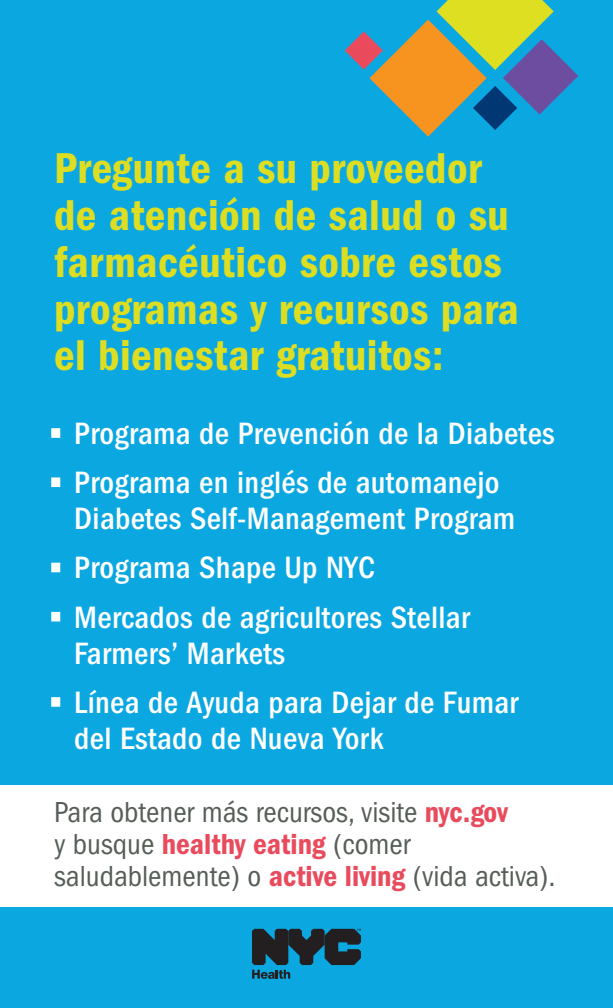
<style>
.page{position:relative;width:613px;height:1008px;background:#fff}
.page>*{position:absolute;margin:0;border:0;box-sizing:border-box;transform-origin:0 0}
.t1{font:44.8px/46.8px "ITC Franklin Gothic Std Dm Cd";letter-spacing:.01em;color:#ddde22}
.t2{font:500 condensed 32px/36px "ITC Franklin Gothic Std";letter-spacing:.01em;color:#fff}
.t3{font:condensed 30px/32px "ITC Franklin Gothic Std";color:#565e57}
.s1{font-weight:400}
.s2{font-family:"ITC Franklin Gothic Std Dm Cd";font-stretch:normal;color:#e94b5d}
</style>
<div class="page">
<div style="left:0;top:0;width:612px;height:1008px;background:#0ba7e1"></div>
<div style="left:0;top:785px;width:612px;height:122px;background:#fff"></div>
<div style="left:51px;top:428px;width:9px;height:10px;border:6px solid #fff"></div>
<div style="left:51px;top:477px;width:9px;height:10px;border:6px solid #fff"></div>
<div style="left:51px;top:563px;width:9px;height:9px;border:6px solid #fff"></div>
<div style="left:51px;top:612px;width:9px;height:10px;border:6px solid #fff"></div>
<div style="left:51px;top:697px;width:9px;height:10px;border:6px solid #fff"></div>
<svg style="left:344px;top:0;width:234px;height:137px"></svg>
<svg style="left:252px;top:929px;width:108px;height:50px"></svg>
<h1 class="t1" style="left:54px;top:145px;width:466px">Pregunte a su proveedor de atención de salud o su farmacéutico sobre estos programas y recursos para el bienestar gratuitos:</h1>
<p class="t2" style="left:54px;top:416px;width:501px"><span class="s1">•</span> Programa de Prevención de la Diabetes</p>
<p class="t2" style="left:74px;top:465px;width:442px;text-indent:-20px"><span class="s1">•</span> Programa en inglés de automanejo<br>Diabetes Self-Management Program</p>
<p class="t2" style="left:54px;top:550px;width:322px"><span class="s1">•</span> Programa Shape Up NYC</p>
<p class="t2" style="left:74px;top:599px;width:396px;text-indent:-20px"><span class="s1">•</span> Mercados de agricultores Stellar<br>Farmers’ Markets</p>
<p class="t2" style="left:74px;top:684px;width:445px;text-indent:-20px"><span class="s1">•</span> Línea de Ayuda para Dejar de Fumar del Estado de Nueva York</p>
<p class="t3" style="left:54px;top:796px;width:502px">Para obtener más recursos, visite <span class="s2">nyc.gov<br></span>y busque <span class="s2">healthy eating</span> (comer saludablemente) o <span class="s2">active living</span> (vida activa).</p>
</div>
